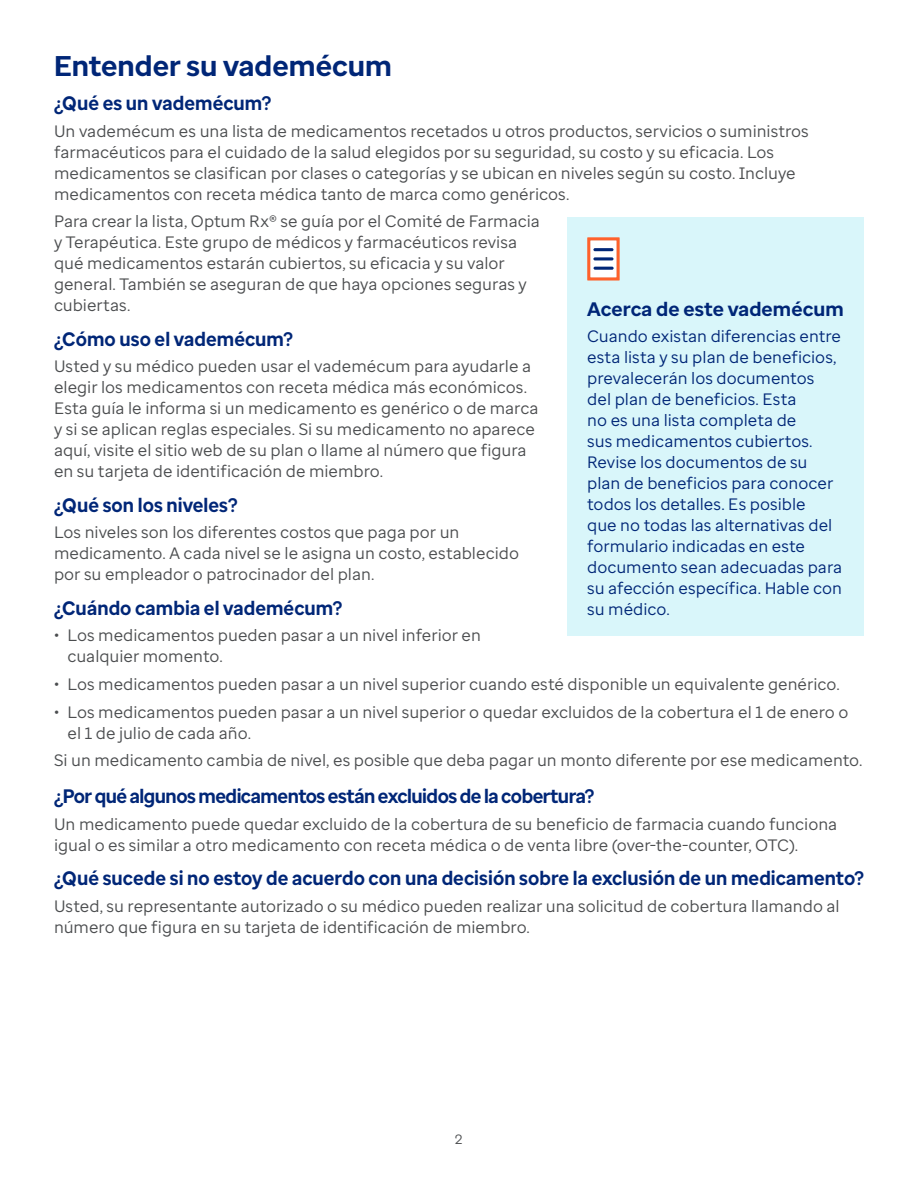
<style>
.page{position:relative;width:918px;height:1188px;background:#fff}
.page>*{position:absolute;margin:0;border:0;box-sizing:border-box;transform-origin:0 0}
.Enterprise_Callout_head{font:700 28.5px "Enterprise Sans";color:#002677}
.Enterprise_Subhead{font:700 19.5px "Enterprise Sans";letter-spacing:.005em;color:#002677;scale:.95 1}
.Enterprise_Subhead-2{font:700 19.5px "Enterprise Sans";letter-spacing:-.025em;color:#002677;scale:.95 1}
.Enterprise_Subhead-3{font:700 19.5px "Enterprise Sans";letter-spacing:.005em;color:#002677}
.Enterprise_Body_copy{font:16.5px/21px "Enterprise Sans";color:#4b4d4f}
.Enterprise_Callout_body{font:16.5px/21px "Enterprise Sans";color:#002677}
.t1{font:13.5px "Enterprise Sans";color:#4b4d4f}
</style>
<div class="page">
<div style="left:567px;top:217px;width:297px;height:419px;background:#d9f6fa"></div>
<svg style="left:587px;top:237px;width:33px;height:44px"></svg>
<p class="Enterprise_Callout_head" style="left:54px;top:47px;width:340px">Entender su vademécum</p>
<p class="Enterprise_Subhead" style="left:54px;top:91px;width:230px">¿Qué es un vademécum?</p>
<p class="Enterprise_Body_copy" style="left:54px;top:120px;width:756px">Un vademécum es una lista de medicamentos recetados u otros productos, servicios o suministros farmacéuticos para el cuidado de la salud elegidos por su seguridad, su costo y su eficacia. Los medicamentos se clasifican por clases o categorías y se ubican en niveles según su costo. Incluye medicamentos con receta médica tanto de marca como genéricos.</p>
<p class="Enterprise_Body_copy" style="left:54px;top:211px;width:487px">Para crear la lista, Optum Rx® se guía por el Comité de Farmacia y Terapéutica. Este grupo de médicos y farmacéuticos revisa qué medicamentos estarán cubiertos, su eficacia y su valor general. También se aseguran de que haya opciones seguras y cubiertas.</p>
<p class="Enterprise_Subhead" style="left:54px;top:326px;width:253px">¿Cómo uso el vademécum?</p>
<p class="Enterprise_Body_copy" style="left:54px;top:356px;width:486px">Usted y su médico pueden usar el vademécum para ayudarle a elegir los medicamentos con receta médica más económicos.<br>Esta guía le informa si un medicamento es genérico o de marca y si se aplican reglas especiales. Si su medicamento no aparece aquí, visite el sitio web de su plan o llame al número que figura en su tarjeta de identificación de miembro.</p>
<p class="Enterprise_Subhead" style="left:54px;top:492px;width:195px">¿Qué son los niveles?</p>
<p class="Enterprise_Body_copy" style="left:54px;top:522px;width:466px">Los niveles son los diferentes costos que paga por un medicamento. A cada nivel se le asigna un costo, establecido por su empleador o patrocinador del plan.</p>
<p class="Enterprise_Subhead" style="left:54px;top:595px;width:305px">¿Cuándo cambia el vademécum?</p>
<p class="Enterprise_Body_copy" style="left:68px;top:625px;width:415px;text-indent:-14px">• Los medicamentos pueden pasar a un nivel inferior en cualquier momento.</p>
<p class="Enterprise_Body_copy" style="left:54px;top:673px;width:787px">• Los medicamentos pueden pasar a un nivel superior cuando esté disponible un equivalente genérico.</p>
<p class="Enterprise_Body_copy" style="left:68px;top:701px;width:782px;text-indent:-14px">• Los medicamentos pueden pasar a un nivel superior o quedar excluidos de la cobertura el 1 de enero o el 1 de julio de cada año.</p>
<p class="Enterprise_Body_copy" style="left:54px;top:750px;width:810px">Si un medicamento cambia de nivel, es posible que deba pagar un monto diferente por ese medicamento.</p>
<p class="Enterprise_Subhead-2" style="left:54px;top:784px;width:570px">¿Por qué algunos medicamentos están excluidos de la cobertura?</p>
<p class="Enterprise_Body_copy" style="left:54px;top:813px;width:785px">Un medicamento puede quedar excluido de la cobertura de su beneficio de farmacia cuando funciona igual o es similar a otro medicamento con receta médica o de venta libre (over-the-counter, OTC).</p>
<p class="Enterprise_Subhead" style="left:54px;top:866px;width:854px">¿Qué sucede si no estoy de acuerdo con una decisión sobre la exclusión de un medicamento?</p>
<p class="Enterprise_Body_copy" style="left:54px;top:895px;width:787px">Usted, su representante autorizado o su médico pueden realizar una solicitud de cobertura llamando al número que figura en su tarjeta de identificación de miembro.</p>
<p class="Enterprise_Subhead-3" style="left:587px;top:296px;width:258px">Acerca de este vademécum</p>
<p class="Enterprise_Callout_body" style="left:587px;top:326px;width:257px">Cuando existan diferencias entre esta lista y su plan de beneficios, prevalecerán los documentos<br>del plan de beneficios. Esta<br>no es una lista completa de<br>sus medicamentos cubiertos.<br>Revise los documentos de su plan de beneficios para conocer todos los detalles. Es posible<br>que no todas las alternativas del formulario indicadas en este documento sean adecuadas para su afección específica. Hable con su médico.</p>
<p class="t1" style="left:455px;top:1131px;width:9px">2</p>
</div>
